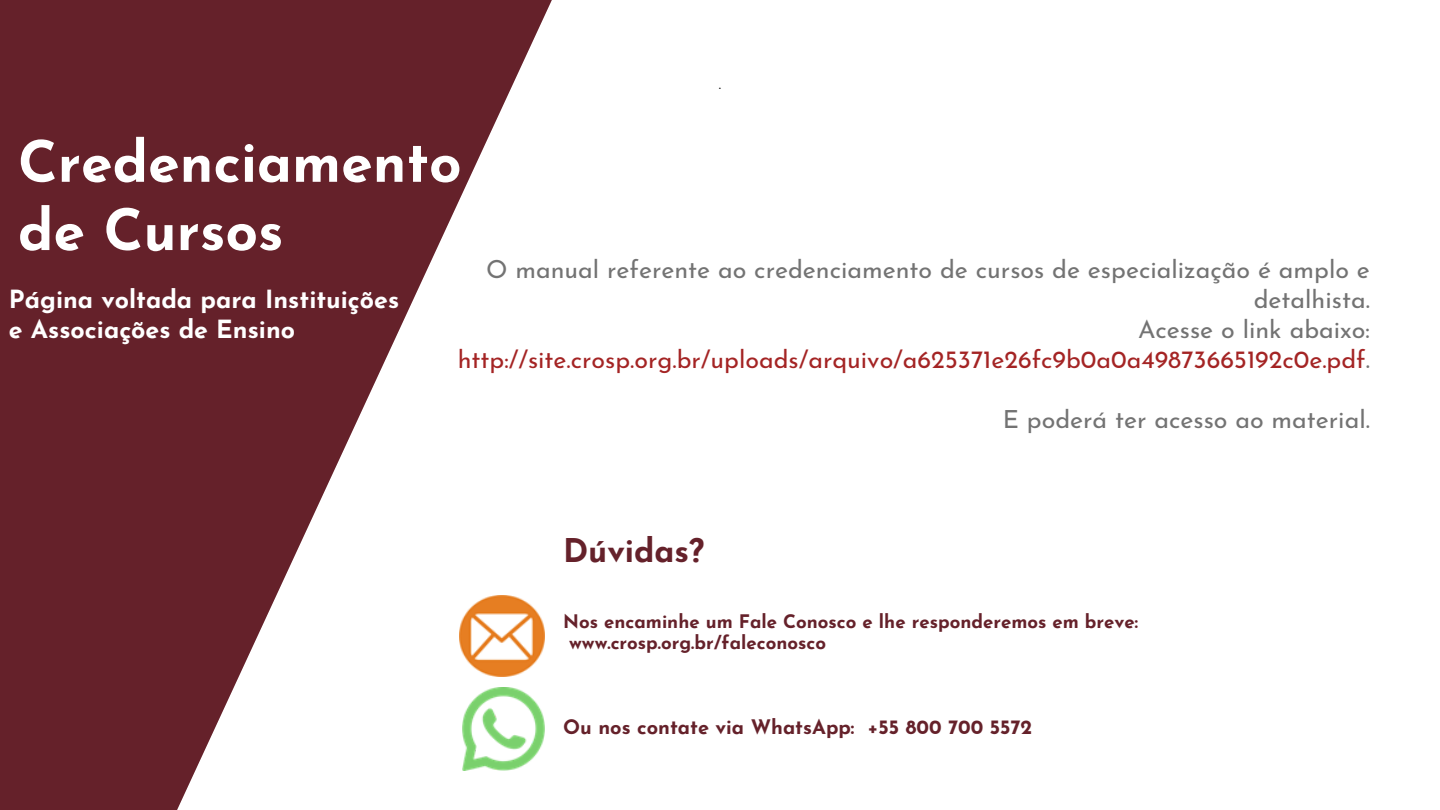
<style>
.page{position:relative;width:1440px;height:810px;background:#fff}
.page>*{position:absolute;margin:0;border:0;box-sizing:border-box;transform-origin:0 0}
.t1{font:700 57px/68.2px "Josefin Sans";color:#fff}
.t2{font:700 32.7px "Josefin Sans";color:#65212a}
.t3{font:25px/30px "Josefin Sans";color:#737373;text-align:right}
.t4{font:700 25px/30px "Josefin Sans";color:#fff}
.t5{font:700 20px "Josefin Sans";color:#65212a}
.t6{font:700 18.7px/21.8px "Josefin Sans";color:#65212a}
.t7{font:700 10px "Josefin Sans";color:#000}
.s1{color:#a42424}
</style>
<div class="page">
<svg style="left:0;top:0;width:552px;height:810px;fill:#65212a"></svg>
<img style="left:460px;top:595px;width:84px;height:81px">
<img style="left:463px;top:687px;width:81px;height:84px">
<h1 class="t1" style="left:18px;top:133px;width:445px">Credenciamento de Cursos</h1>
<p class="t7" style="left:719px;top:81px;width:3px">.</p>
<p class="t4" style="left:9px;top:287px;width:392px">Página voltada para Instituições e Associações de Ensino</p>
<p class="t3" style="left:458px;top:257px;width:914px">O manual referente ao credenciamento de cursos de especialização é amplo e detalhista.<br>Acesse o link abaixo: <span class="s1">http://site.crosp.org.br/uploads/arquivo/a625371e26fc9b0a0a49873665192c0e.pdf</span>.</p>
<p class="t3" style="left:1003px;top:407px;width:369px">E poderá ter acesso ao material.</p>
<h2 class="t2" style="left:563px;top:538px;width:143px">Dúvidas?</h2>
<p class="t6" style="left:569px;top:612px;width:571px;text-indent:-6px">Nos encaminhe um Fale Conosco e lhe responderemos em breve: www.crosp.org.br/faleconosco</p>
<p class="t5" style="left:563px;top:719px;width:470px">Ou nos contate via WhatsApp: +55 800 700 5572</p>
</div>
